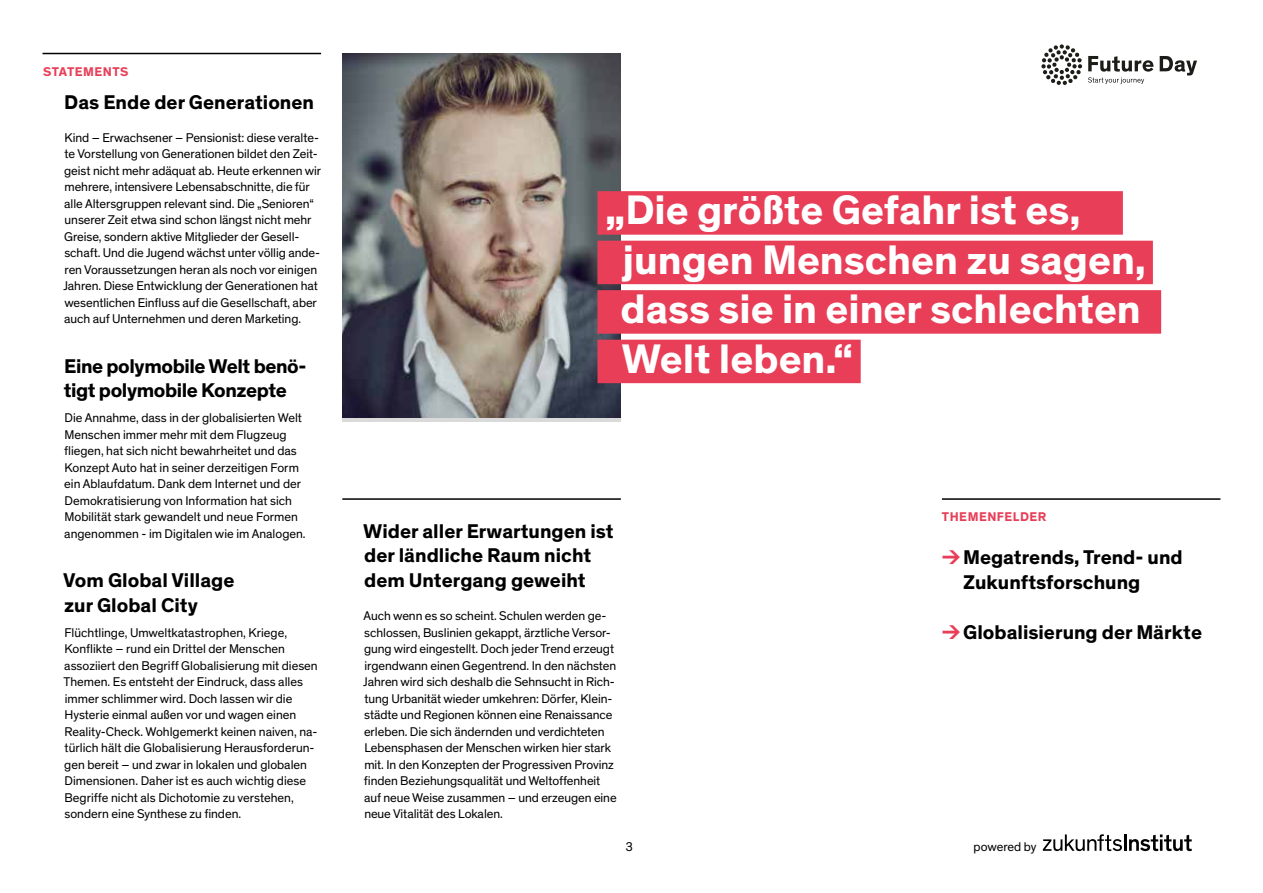
<style>
.page{position:relative;width:1263px;height:893px;background:#fff}
.page>*{position:absolute;margin:0;border:0;box-sizing:border-box;transform-origin:0 0}
.t1{font:700 42px/49.5px "Theinhardt";color:#fff}
.t2{font:700 20.25px/24.8px "Theinhardt";color:#000}
.t3{font:700 20.25px/24px "Theinhardt";letter-spacing:-.02em;color:#000}
.t4{font:12.9px/16.5px "Theinhardt";letter-spacing:-.005em;color:#000}
.t5{font:700 12.9px "Theinhardt";letter-spacing:.04em;color:#e83e57}
.s1{color:#e83e57}
</style>
<div class="page">
<svg style="left:1043px;top:834px;width:149px;height:17px"></svg>
<svg style="left:1088px;top:56px;width:65px;height:28px"></svg>
<svg style="left:1160px;top:56px;width:37px;height:20px"></svg>
<svg style="left:1041px;top:44px;width:41px;height:41px"></svg>
<img style="left:342px;top:53px;width:279px;height:365px">
<hr style="left:43px;top:53px;width:278px;height:1px;background:#000">
<hr style="left:342px;top:498px;width:279px;height:2px;background:#000">
<hr style="left:942px;top:498px;width:278px;height:2px;background:#000">
<div style="left:597px;top:191px;width:526px;height:44px;background:#e83e57"></div>
<div style="left:597px;top:241px;width:556px;height:43px;background:#e83e57"></div>
<div style="left:597px;top:290px;width:564px;height:44px;background:#e83e57"></div>
<div style="left:597px;top:340px;width:264px;height:43px;background:#e83e57"></div>
<p class="t5" style="left:43px;top:63px;width:87px">STATEMENTS</p>
<h2 class="t2" style="left:64px;top:90px;width:251px">Das Ende der Generationen</h2>
<p class="t4" style="left:63px;top:129px;width:259px">Kind – Erwachsener – Pensionist: diese veralte&shy;te Vorstellung von Generationen bildet den Zeit&shy;geist nicht mehr adäquat ab. Heute erkennen wir mehrere, intensivere Lebensabschnitte, die für alle Altersgruppen relevant sind. Die „Senioren“ unserer Zeit etwa sind schon längst nicht mehr Greise, sondern aktive Mitglieder der Gesell&shy;schaft. Und die Jugend wächst unter völlig ande&shy;ren Voraussetzungen heran als noch vor einigen Jahren. Diese Entwicklung der Generationen hat wesentlichen Einfluss auf die Gesellschaft, aber auch auf Unternehmen und deren Marketing.</p>
<h2 class="t3" style="left:64px;top:354px;width:244px">Eine polymobile Welt benö&shy;tigt polymobile Konzepte</h2>
<p class="t4" style="left:64px;top:410px;width:243px">Die Annahme, dass in der globalisierten Welt Menschen immer mehr mit dem Flugzeug fliegen, hat sich nicht bewahrheitet und das Konzept Auto hat in seiner derzeitigen Form ein Ablaufdatum. Dank dem Internet und der Demokratisierung von Information hat sich Mobilität stark gewandelt und neue Formen angenommen - im Digitalen wie im Analogen.</p>
<h2 class="t2" style="left:63px;top:568px;width:173px">Vom Global Village zur Global City</h2>
<p class="t4" style="left:63px;top:624px;width:256px">Flüchtlinge, Umweltkatastrophen, Kriege, Konflikte – rund ein Drittel der Menschen assoziiert den Begriff Globalisierung mit diesen Themen. Es entsteht der Eindruck, dass alles immer schlimmer wird. Doch lassen wir die Hysterie einmal außen vor und wagen einen Reality-Check. Wohlgemerkt keinen naiven, na&shy;türlich hält die Globalisierung Herausforderun&shy;gen bereit – und zwar in lokalen und globalen Dimensionen. Daher ist es auch wichtig diese Begriffe nicht als Dichotomie zu verstehen, sondern eine Synthese zu finden.</p>
<h1 class="t1" style="left:620px;top:186px;width:527px;text-indent:-16px">„Die größte Gefahr ist es, jungen Menschen zu sagen, dass sie in einer schlechten<br>Welt leben.“</h1>
<h2 class="t2" style="left:363px;top:519px;width:252px">Wider aller Erwartungen ist der ländliche Raum nicht dem Untergang geweiht</h2>
<p class="t4" style="left:363px;top:608px;width:255px">Auch wenn es so scheint. Schulen werden ge&shy;schlossen, Buslinien gekappt, ärztliche Versor&shy;gung wird eingestellt. Doch jeder Trend erzeugt irgendwann einen Gegentrend. In den nächsten Jahren wird sich deshalb die Sehnsucht in Rich&shy;tung Urbanität wieder umkehren: Dörfer, Klein&shy;städte und Regionen können eine Renaissance erleben. Die sich ändernden und verdichteten Lebensphasen der Menschen wirken hier stark mit. In den Konzepten der Progressiven Provinz finden Beziehungsqualität und Weltoffenheit auf neue Weise zusammen – und erzeugen eine neue Vitalität des Lokalen.</p>
<p class="t5" style="left:942px;top:509px;width:106px">THEMENFELDER</p>
<h2 class="t2" style="left:963px;top:546px;width:221px;text-indent:-21px"><span class="s1">→</span>Megatrends, Trend- und<br>Zukunftsforschung</h2>
<h2 class="t2" style="left:942px;top:620px;width:262px"><span class="s1">→</span>Globalisierung der Märkte</h2>
<p class="t4" style="left:625px;top:839px;width:9px">3</p>
<p class="t4" style="left:973px;top:839px;width:65px">powered by</p>
</div>
